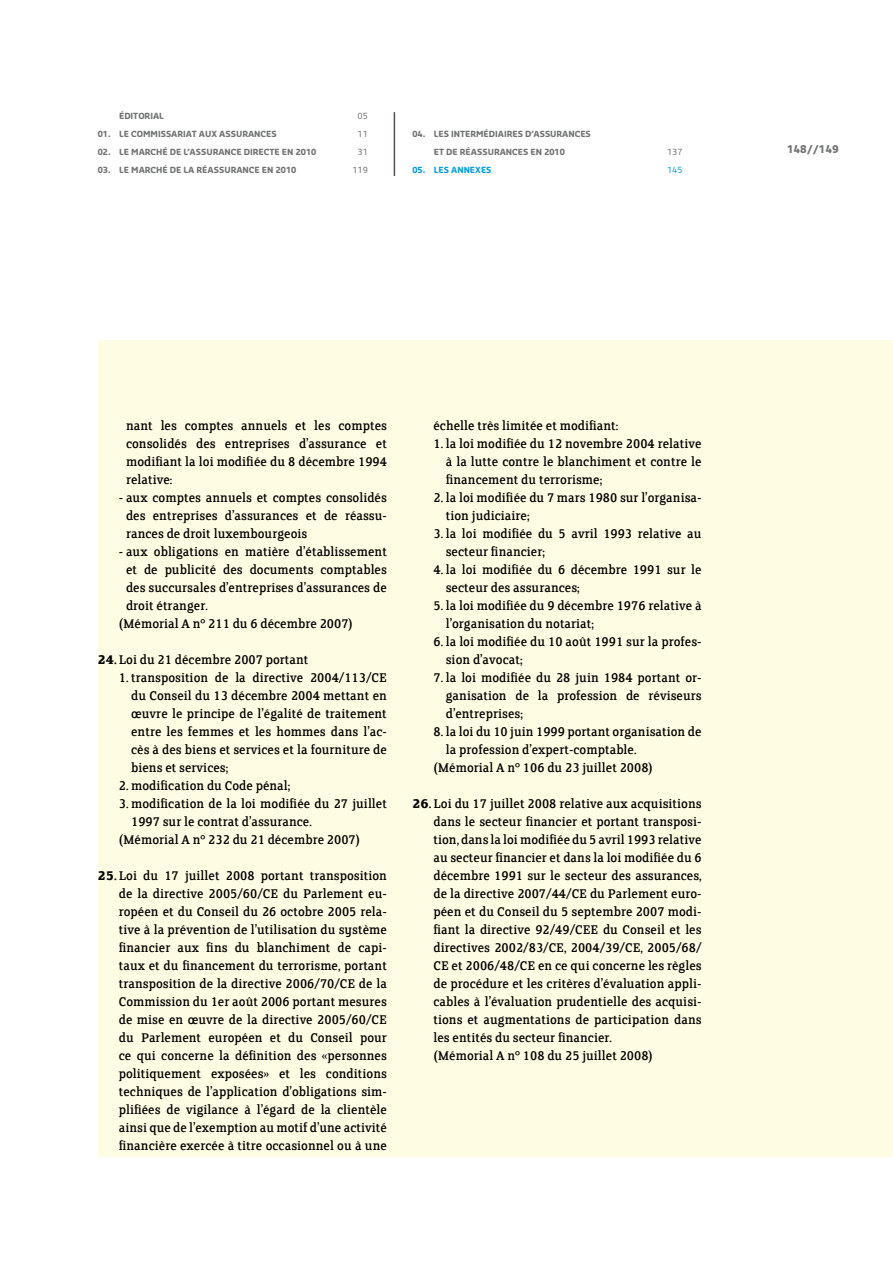
<style>
.page{position:relative;width:893px;height:1263px;background:#fff}
.page>*{position:absolute;margin:0;border:0;box-sizing:border-box;transform-origin:0 0}
.t1{font:14.25px/18px "Clerkenwell FS";color:#000;text-align:justify}
.t2{font:700 10.5px "Sansa";color:#707172}
.t3{font:700 8.25px/18px "Sansa";color:#707172;text-align:center}
.t4{font:700 8.25px "Sansa";color:#009ee0}
.t5{font:8.25px "Sansa";color:#707172}
.t6{font:8.25px "Sansa";color:#009ee0}
.s1{font-weight:700}
</style>
<div class="page">
<div style="left:98px;top:340px;width:795px;height:817px;background:#fffce4"></div>
<hr style="left:394px;top:112px;width:1px;height:64px;background:#5e4c48">
<p class="t3" style="left:119px;top:107px;width:46px">ÉDITORIAL</p>
<p class="t5" style="left:357px;top:111px;width:12px">05</p>
<p class="t3" style="left:98px;top:125px;width:180px">01. LE COMMISSARIAT AUX ASSURANCES</p>
<p class="t5" style="left:357px;top:129px;width:12px">11</p>
<p class="t3" style="left:98px;top:143px;width:220px">02. LE MARCHÉ DE L’ASSURANCE DIRECTE EN 2010</p>
<p class="t5" style="left:357px;top:147px;width:12px">31</p>
<p class="t3" style="left:98px;top:161px;width:200px">03. LE MARCHÉ DE LA RÉASSURANCE EN 2010</p>
<p class="t5" style="left:352px;top:165px;width:17px">119</p>
<p class="t3" style="left:412px;top:124px;width:180px">04. LES INTERMÉDIAIRES D’ASSURANCES<br>ET DE RÉASSURANCES EN 2010</p>
<p class="t5" style="left:667px;top:146px;width:17px">137</p>
<p class="t4" style="left:412px;top:164px;width:81px">05. LES ANNEXES</p>
<p class="t6" style="left:667px;top:164px;width:17px">145</p>
<p class="t2" style="left:787px;top:142px;width:53px">148//149</p>
<p class="t1" style="left:126px;top:417px;width:262px">nant les comptes annuels et les comptes consolidés des entreprises d’assurance et modifiant la loi modifiée du 8 décembre 1994 relative:</p>
<p class="t1" style="left:126px;top:489px;width:262px;text-indent:-7px">- aux comptes annuels et comptes consolidés des entreprises d’assurances et de réassu&shy;rances de droit luxembourgeois</p>
<p class="t1" style="left:119px;top:543px;width:270px">- aux obligations en matière d’établissement</p>
<p class="t1" style="left:126px;top:561px;width:262px">et de publicité des documents comptables</p>
<p class="t1" style="left:126px;top:579px;width:262px">des succursales d’entreprises d’assurances de</p>
<p class="t1" style="left:126px;top:597px;width:83px">droit étranger.</p>
<p class="t1" style="left:119px;top:615px;width:236px">(Mémorial A n° 211 du 6 décembre 2007)</p>
<p class="t1" style="left:98px;top:651px;width:212px"><span class="s1">24.</span> Loi du 21 décembre 2007 portant</p>
<p class="t1" style="left:131px;top:669px;width:257px;text-indent:-12px">1. transposition de la directive 2004/113/CE du Conseil du 13 décembre 2004 mettant en œuvre le principe de l’égalité de traitement entre les femmes et les hommes dans l’ac&shy;cès à des biens et services et la fourniture de biens et services;</p>
<p class="t1" style="left:119px;top:777px;width:173px">2. modification du Code pénal;</p>
<p class="t1" style="left:119px;top:795px;width:270px">3. modification de la loi modifiée du 27 juillet</p>
<p class="t1" style="left:131px;top:813px;width:182px">1997 sur le contrat d’assurance.</p>
<p class="t1" style="left:119px;top:831px;width:243px">(Mémorial A n° 232 du 21 décembre 2007)</p>
<p class="t1" style="left:119px;top:867px;width:270px;text-indent:-21px"><span class="s1">25.</span> Loi du 17 juillet 2008 portant transposition de la directive 2005/60/CE du Parlement eu&shy;ropéen et du Conseil du 26 octobre 2005 rela&shy;tive à la prévention de l’utilisation du système financier aux fins du blanchiment de capi&shy;taux et du financement du terrorisme, portant transposition de la directive 2006/70/CE de la Commission du 1er août 2006 portant mesures de mise en œuvre de la directive 2005/60/CE du Parlement européen et du Conseil pour ce qui concerne la définition des «personnes politiquement exposées» et les conditions techniques de l’application d’obligations sim&shy;plifiées de vigilance à l’égard de la clientèle ainsi que de l’exemption au motif d’une activité financière exercée à titre occasionnel ou à une</p>
<p class="t1" style="left:433px;top:417px;width:186px">échelle très limitée et modifiant:</p>
<p class="t1" style="left:446px;top:435px;width:257px;text-indent:-12px">1. la loi modifiée du 12 novembre 2004 relative à la lutte contre le blanchiment et contre le financement du terrorisme;</p>
<p class="t1" style="left:446px;top:489px;width:257px;text-indent:-12px">2. la loi modifiée du 7 mars 1980 sur l’organisa&shy;tion judiciaire;</p>
<p class="t1" style="left:446px;top:525px;width:257px;text-indent:-12px">3. la loi modifiée du 5 avril 1993 relative au secteur financier;</p>
<p class="t1" style="left:446px;top:561px;width:257px;text-indent:-12px">4. la loi modifiée du 6 décembre 1991 sur le secteur des assurances;</p>
<p class="t1" style="left:446px;top:597px;width:257px;text-indent:-12px">5. la loi modifiée du 9 décembre 1976 relative à l’organisation du notariat;</p>
<p class="t1" style="left:446px;top:633px;width:257px;text-indent:-12px">6. la loi modifiée du 10 août 1991 sur la profes&shy;sion d’avocat;</p>
<p class="t1" style="left:446px;top:669px;width:257px;text-indent:-12px">7. la loi modifiée du 28 juin 1984 portant or&shy;ganisation de la profession de réviseurs d’entreprises;</p>
<p class="t1" style="left:433px;top:723px;width:270px">8. la loi du 10 juin 1999 portant organisation de</p>
<p class="t1" style="left:446px;top:741px;width:192px">la profession d’expert-comptable.</p>
<p class="t1" style="left:433px;top:759px;width:221px">(Mémorial A n° 106 du 23 juillet 2008)</p>
<p class="t1" style="left:433px;top:795px;width:270px;text-align:left;text-indent:-21px"><span class="s1">26.</span> Loi du 17 juillet 2008 relative aux acquisitions dans le secteur financier et portant transposi&shy;tion, dans la loi modifiée du 5 avril 1993 relative au secteur financier et dans la loi modifiée du 6 décembre 1991 sur le secteur des assurances, de la directive 2007/44/CE du Parlement euro&shy;péen et du Conseil du 5 septembre 2007 modi&shy;fiant la directive 92/49/CEE du Conseil et les directives 2002/83/CE, 2004/39/CE, 2005/68/ CE et 2006/48/CE en ce qui concerne les règles de procédure et les critères d’évaluation appli&shy;cables à l’évaluation prudentielle des acquisi&shy;tions et augmentations de participation dans les entités du secteur financier.<br>(Mémorial A n° 108 du 25 juillet 2008)</p>
</div>
